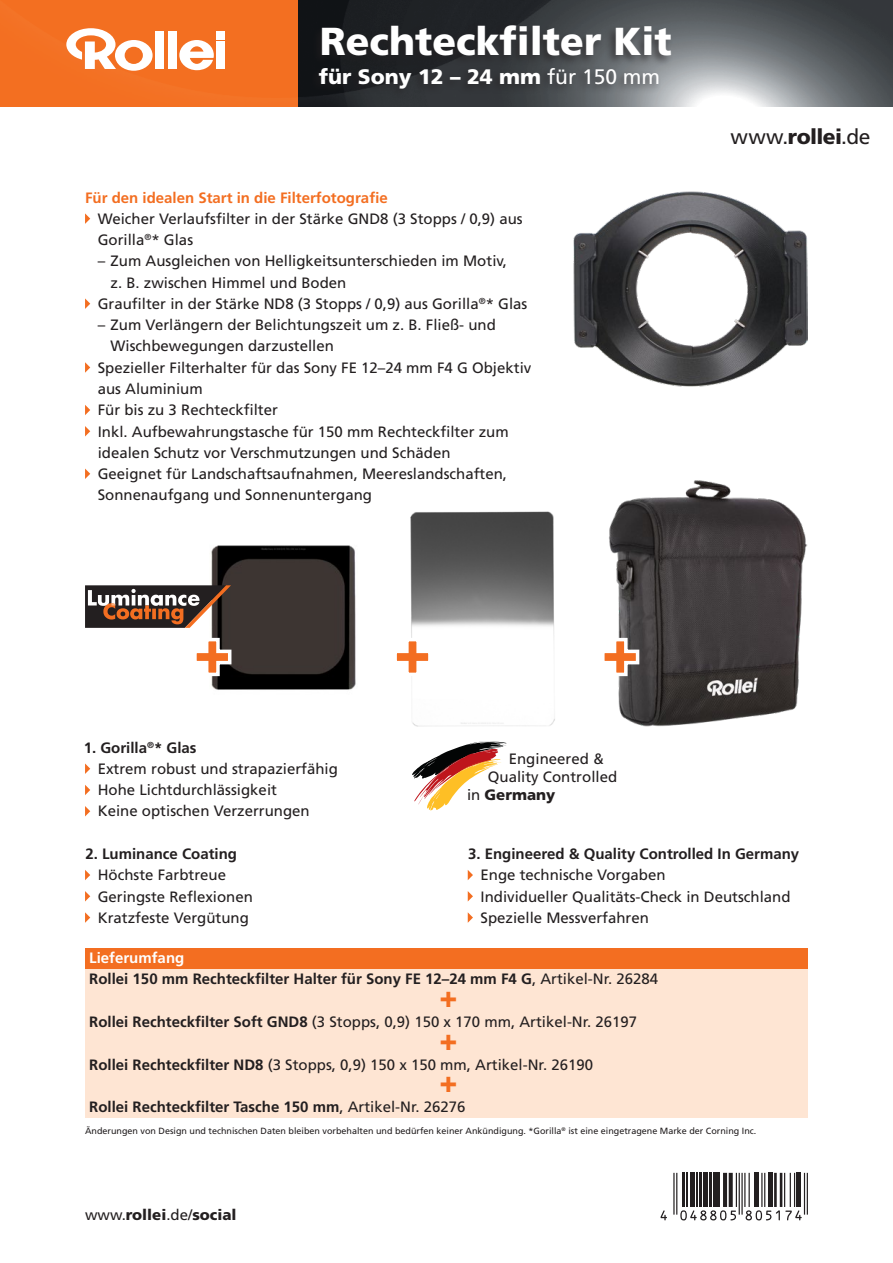
<style>
.page{position:relative;width:893px;height:1263px;background:#fff}
.page>*{position:absolute;margin:0;border:0;box-sizing:border-box;transform-origin:0 0}
.t1{font:900 39px "Frutiger LT";color:#fff}
.t2{font:900 30px "Frutiger LT";color:#f36e21}
.t3{font:900 21px "Frutiger LT";color:#fff}
.t4{font:21px "Frutiger LT";color:#231f20}
._020_bold{font:15px/21.3px "Frutiger LT";color:#231f20}
._020_bold-2{font:700 15px "Frutiger LT";color:#231f20}
.t5{font:700 15px "Frutiger LT";color:#f36e21}
.t6{font:900 15px "Frutiger LT";color:#231f20}
.t7{font:700 15px "Frutiger LT";color:#fff}
.t8{font:9px "Frutiger LT";color:#231f20}
.s1{font-weight:400}
.s2{font-weight:900}
.s3{font-weight:700}
</style>
<div class="page">
<img style="left:298px;top:0;width:595px;height:106px">
<div style="left:0;top:0;width:298px;height:106px;background:#f36f21"></div>
<svg style="left:179px;top:40px;width:35px;height:30px"></svg>
<div style="left:155px;top:32px;width:9px;height:37px;background:#fff"></div>
<div style="left:168px;top:32px;width:8px;height:37px;background:#fff"></div>
<div style="left:216px;top:32px;width:9px;height:8px;background:#fff"></div>
<div style="left:216px;top:41px;width:9px;height:28px;background:#fff"></div>
<svg style="left:66px;top:28px;width:87px;height:43px"></svg>
<svg style="left:412px;top:741px;width:91px;height:69px"></svg>
<img style="left:410px;top:511px;width:145px;height:216px">
<img style="left:211px;top:545px;width:145px;height:145px">
<img style="left:609px;top:480px;width:199px;height:246px">
<svg style="left:604px;top:636px;width:37px;height:42px"></svg>
<svg style="left:396px;top:636px;width:37px;height:42px"></svg>
<svg style="left:85px;top:585px;width:146px;height:43px"></svg>
<svg style="left:196px;top:636px;width:37px;height:42px"></svg>
<div style="left:85px;top:948px;width:723px;height:21px;background:#f36e21"></div>
<div style="left:85px;top:969px;width:723px;height:149px;background:#fee5d3"></div>
<div style="left:308px;top:22px;width:365px;height:77px;background:#231f20;opacity:.6"></div>
<svg style="left:85px;top:213px;width:5px;height:11px"></svg>
<svg style="left:85px;top:298px;width:5px;height:11px"></svg>
<svg style="left:85px;top:362px;width:5px;height:11px"></svg>
<svg style="left:85px;top:405px;width:5px;height:10px"></svg>
<svg style="left:85px;top:426px;width:5px;height:10px"></svg>
<svg style="left:85px;top:468px;width:5px;height:11px"></svg>
<svg style="left:85px;top:763px;width:5px;height:11px"></svg>
<svg style="left:85px;top:785px;width:5px;height:10px"></svg>
<svg style="left:85px;top:806px;width:5px;height:10px"></svg>
<svg style="left:85px;top:870px;width:5px;height:10px"></svg>
<svg style="left:85px;top:891px;width:5px;height:10px"></svg>
<svg style="left:85px;top:912px;width:5px;height:11px"></svg>
<svg style="left:468px;top:870px;width:5px;height:10px"></svg>
<svg style="left:468px;top:891px;width:5px;height:10px"></svg>
<svg style="left:468px;top:912px;width:5px;height:11px"></svg>
<hr style="left:676px;top:1173px;width:1px;height:41px;background:#231f20">
<hr style="left:673px;top:1173px;width:2px;height:41px;background:#231f20">
<hr style="left:682px;top:1173px;width:2px;height:34px;background:#231f20">
<hr style="left:686px;top:1173px;width:1px;height:34px;background:#231f20">
<hr style="left:690px;top:1173px;width:4px;height:34px;background:#231f20">
<hr style="left:696px;top:1173px;width:1px;height:34px;background:#231f20">
<hr style="left:699px;top:1173px;width:2px;height:34px;background:#231f20">
<hr style="left:703px;top:1173px;width:4px;height:34px;background:#231f20">
<hr style="left:709px;top:1173px;width:2px;height:34px;background:#231f20">
<hr style="left:713px;top:1173px;width:4px;height:34px;background:#231f20">
<hr style="left:719px;top:1173px;width:1px;height:34px;background:#231f20">
<svg style="left:729px;top:1173px;width:4px;height:34px"></svg>
<hr style="left:723px;top:1173px;width:4px;height:34px;background:#231f20">
<hr style="left:749px;top:1173px;width:1px;height:34px;background:#231f20">
<hr style="left:744px;top:1173px;width:1px;height:34px;background:#231f20">
<hr style="left:741px;top:1173px;width:2px;height:41px;background:#231f20">
<hr style="left:739px;top:1173px;width:1px;height:41px;background:#231f20">
<hr style="left:736px;top:1173px;width:1px;height:34px;background:#231f20">
<hr style="left:754px;top:1173px;width:4px;height:34px;background:#231f20">
<hr style="left:764px;top:1173px;width:1px;height:34px;background:#231f20">
<hr style="left:761px;top:1173px;width:1px;height:34px;background:#231f20">
<hr style="left:768px;top:1173px;width:4px;height:34px;background:#231f20">
<hr style="left:780px;top:1173px;width:2px;height:34px;background:#231f20">
<hr style="left:774px;top:1173px;width:3px;height:34px;background:#231f20">
<hr style="left:794px;top:1173px;width:1px;height:34px;background:#231f20">
<hr style="left:790px;top:1173px;width:1px;height:34px;background:#231f20">
<hr style="left:784px;top:1173px;width:1px;height:34px;background:#231f20">
<hr style="left:797px;top:1173px;width:4px;height:34px;background:#231f20">
<hr style="left:807px;top:1173px;width:1px;height:41px;background:#231f20">
<hr style="left:804px;top:1173px;width:1px;height:41px;background:#231f20">
<svg style="left:661px;top:1210px;width:6px;height:10px"></svg>
<svg style="left:680px;top:1210px;width:56px;height:10px"></svg>
<svg style="left:746px;top:1210px;width:56px;height:10px"></svg>
<img style="left:574px;top:191px;width:234px;height:195px">
<p class="t1" style="left:320px;top:18px;width:354px">Rechteckfilter Kit</p>
<p class="t3" style="left:319px;top:63px;width:343px">für Sony 12 – 24 mm <span class="s1">für 150 mm</span></p>
<p class="t5" style="left:85px;top:189px;width:304px">Für den idealen Start in die Filterfotografie</p>
<p class="_020_bold" style="left:98px;top:208px;width:426px">Weicher Verlaufsfilter in der Stärke GND8 (3 Stopps / 0,9) aus<br>Gorilla<sup>®</sup>* Glas</p>
<p class="_020_bold" style="left:111px;top:251px;width:398px;text-indent:-13px">– Zum Ausgleichen von Helligkeitsunterschieden im Motiv, z. B. zwischen Himmel und Boden</p>
<p class="_020_bold" style="left:98px;top:293px;width:431px">Graufilter in der Stärke ND8 (3 Stopps / 0,9) aus Gorilla<sup>®</sup>* Glas</p>
<p class="_020_bold" style="left:111px;top:314px;width:387px;text-indent:-13px">– Zum Verlängern der Belichtungszeit um z. B. Fließ- und<br>Wischbewegungen darzustellen</p>
<p class="_020_bold" style="left:98px;top:357px;width:435px">Spezieller Filterhalter für das Sony FE 12–24 mm F4 G Objektiv aus Aluminium</p>
<p class="_020_bold" style="left:98px;top:399px;width:182px">Für bis zu 3 Rechteckfilter</p>
<p class="_020_bold" style="left:98px;top:421px;width:412px">Inkl. Aufbewahrungstasche für 150 mm Rechteckfilter zum idealen Schutz vor Verschmutzungen und Schäden</p>
<p class="_020_bold" style="left:98px;top:463px;width:411px">Geeignet für Landschaftsaufnahmen, Meereslandschaften,<br>Sonnenaufgang und Sonnenuntergang</p>
<p class="t4" style="left:731px;top:125px;width:141px">www.<span class="s2">rollei</span>.de</p>
<p class="_020_bold-2" style="left:84px;top:739px;width:114px">1. Gorilla<sup>®</sup>* Glas</p>
<p class="_020_bold" style="left:98px;top:758px;width:242px">Extrem robust und strapazierfähig</p>
<p class="_020_bold" style="left:98px;top:779px;width:181px">Hohe Lichtdurchlässigkeit</p>
<p class="_020_bold" style="left:98px;top:801px;width:213px">Keine optischen Verzerrungen</p>
<p class="_020_bold-2" style="left:85px;top:845px;width:153px">2. Luminance Coating</p>
<p class="_020_bold" style="left:98px;top:864px;width:130px">Höchste Farbtreue</p>
<p class="_020_bold" style="left:98px;top:886px;width:157px">Geringste Reflexionen</p>
<p class="_020_bold" style="left:98px;top:907px;width:153px">Kratzfeste Vergütung</p>
<p class="_020_bold" style="left:509px;top:748px;width:97px">Engineered &amp;</p>
<p class="_020_bold" style="left:488px;top:766px;width:131px">Quality Controlled</p>
<p class="t6" style="left:467px;top:785px;width:90px"><span class="s1">in</span> Germany</p>
<p class="_020_bold-2" style="left:468px;top:845px;width:333px">3. Engineered &amp; Quality Controlled In Germany</p>
<p class="_020_bold" style="left:480px;top:864px;width:187px">Enge technische Vorgaben</p>
<p class="_020_bold" style="left:480px;top:886px;width:312px">Individueller Qualitäts-Check in Deutschland</p>
<p class="_020_bold" style="left:480px;top:907px;width:170px">Spezielle Messverfahren</p>
<p class="t7" style="left:89px;top:949px;width:97px">Lieferumfang</p>
<p class="_020_bold-2" style="left:89px;top:970px;width:570px">Rollei 150 mm Rechteckfilter Halter für Sony FE 12–24 mm F4 G<span class="s1">, Artikel-Nr. 26284</span></p>
<p class="t2" style="left:440px;top:978px;width:19px">+</p>
<p class="_020_bold" style="left:89px;top:1011px;width:549px"><span class="s3">Rollei Rechteckfilter Soft GND8</span> (3 Stopps, 0,9) 150 x 170 mm, Artikel-Nr. 26197</p>
<p class="t2" style="left:440px;top:1021px;width:19px">+</p>
<p class="_020_bold" style="left:89px;top:1054px;width:505px"><span class="s3">Rollei Rechteckfilter ND8</span> (3 Stopps, 0,9) 150 x 150 mm, Artikel-Nr. 26190</p>
<p class="t2" style="left:440px;top:1064px;width:19px">+</p>
<p class="_020_bold-2" style="left:89px;top:1098px;width:378px">Rollei Rechteckfilter Tasche 150 mm<span class="s1">, Artikel-Nr. 26276</span></p>
<p class="t8" style="left:85px;top:1125px;width:673px">Änderungen von Design und technischen Daten bleiben vorbehalten und bedürfen keiner Ankündigung. *Gorilla<sup>®</sup> ist eine eingetragene Marke der Corning Inc.</p>
<p class="t6" style="left:85px;top:1206px;width:153px"><span class="s1">www.</span>rollei<span class="s1">.de/</span>social</p>
</div>
